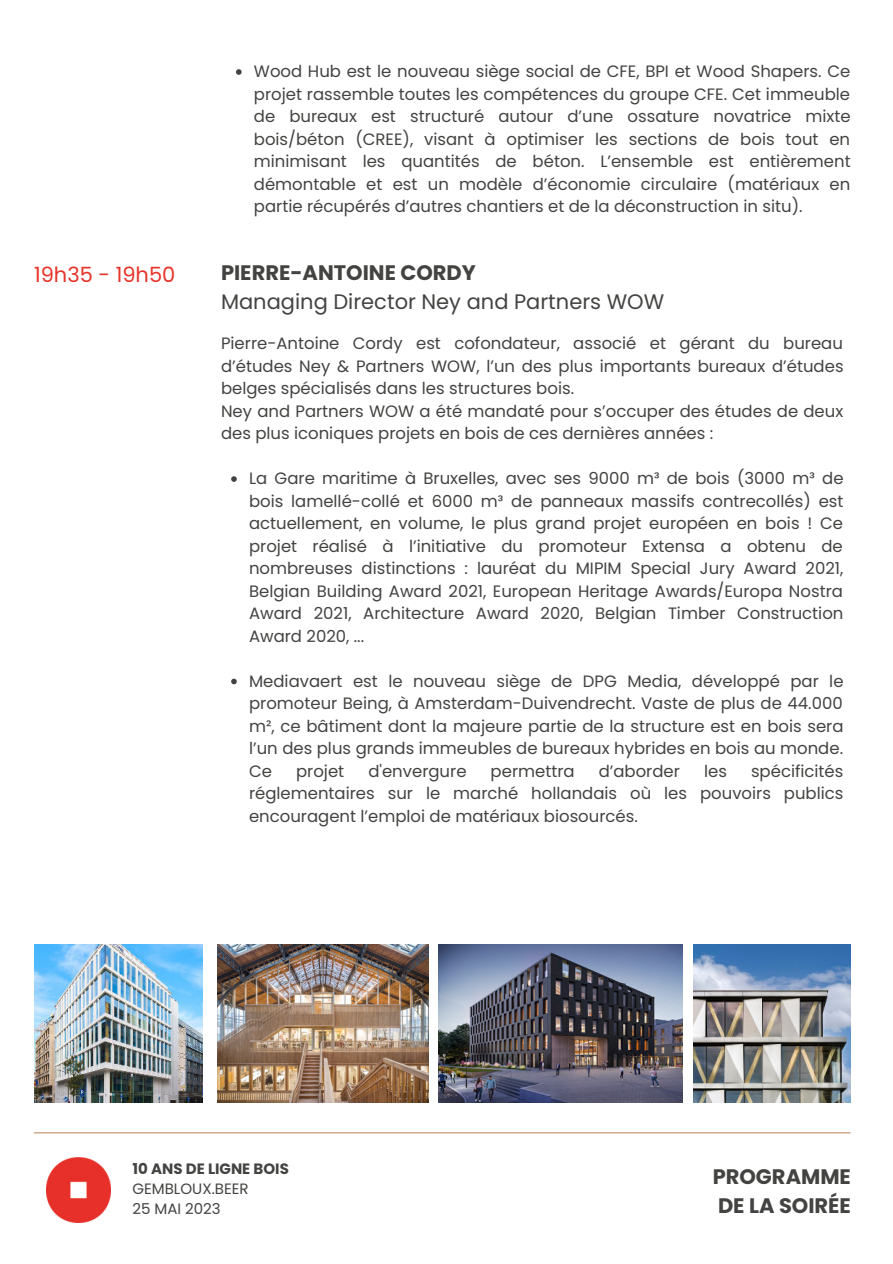
<style>
.page{position:relative;width:893px;height:1264px;background:#fff}
.page>*{position:absolute;margin:0;border:0;box-sizing:border-box;transform-origin:0 0}
.t1{font:700 21px/29.2px "Poppins";color:#434341}
.t2{font:21px "Poppins";color:#434341}
.t3{font:21px "Poppins";color:#e6342a}
.t4{font:16.5px/22.5px "Poppins";color:#434341;text-align:justify}
.t5{font:15px/20.2px "Poppins";color:#434341}
.t6{font:700 15px "Poppins";color:#434341}
</style>
<div class="page">
<hr style="left:34px;top:1132px;width:816px;height:1px;background:#c28d65">
<img style="left:47px;top:1157px;width:64px;height:65px">
<img style="left:34px;top:944px;width:169px;height:158px">
<img style="left:438px;top:944px;width:244px;height:158px">
<img style="left:218px;top:944px;width:210px;height:158px">
<img style="left:693px;top:944px;width:157px;height:158px">
<svg style="left:231px;top:476px;width:6px;height:6px"></svg>
<svg style="left:231px;top:678px;width:6px;height:6px"></svg>
<svg style="left:236px;top:69px;width:5px;height:6px"></svg>
<p class="t4" style="left:254px;top:60px;width:598px">Wood Hub est le nouveau siège social de CFE, BPI et Wood Shapers. Ce projet rassemble toutes les compétences du groupe CFE. Cet immeuble de bureaux est structuré autour d’une ossature novatrice mixte bois/béton (CREE), visant à optimiser les sections de bois tout en minimisant les quantités de béton. L’ensemble est entièrement démontable et est un modèle d’économie circulaire (matériaux en partie récupérés d’autres chantiers et de la déconstruction in situ).</p>
<p class="t3" style="left:34px;top:262px;width:143px">19h35 - 19h50</p>
<p class="t1" style="left:221px;top:258px;width:256px">PIERRE-ANTOINE CORDY</p>
<p class="t2" style="left:221px;top:290px;width:444px">Managing Director Ney and Partners WOW</p>
<p class="t4" style="left:221px;top:332px;width:624px;text-align:left">Pierre-Antoine Cordy est cofondateur, associé et gérant du bureau d’études Ney &amp; Partners WOW, l’un des plus importants bureaux d’études belges spécialisés dans les structures bois.<br>Ney and Partners WOW a été mandaté pour s’occuper des études de deux des plus iconiques projets en bois de ces dernières années :</p>
<p class="t4" style="left:249px;top:467px;width:596px">La Gare maritime à Bruxelles, avec ses 9000 m³ de bois (3000 m³ de bois lamellé-collé et 6000 m³ de panneaux massifs contrecollés) est actuellement, en volume, le plus grand projet européen en bois ! Ce projet réalisé à l’initiative du promoteur Extensa a obtenu de nombreuses distinctions : lauréat du MIPIM Special Jury Award 2021, Belgian Building Award 2021, European Heritage Awards/Europa Nostra Award 2021, Architecture Award 2020, Belgian Timber Construction Award 2020, ...</p>
<p class="t4" style="left:249px;top:669px;width:596px">Mediavaert est le nouveau siège de DPG Media, développé par le promoteur Being, à Amsterdam-Duivendrecht. Vaste de plus de 44.000 m², ce bâtiment dont la majeure partie de la structure est en bois sera l’un des plus grands immeubles de bureaux hybrides en bois au monde.<br>Ce</p>
<p class="t4" style="left:296px;top:759px;width:50px">projet</p>
<p class="t4" style="left:368px;top:759px;width:100px">d'envergure</p>
<p class="t4" style="left:490px;top:759px;width:85px">permettra</p>
<p class="t4" style="left:598px;top:759px;width:83px">d’aborder</p>
<p class="t4" style="left:704px;top:759px;width:24px">les</p>
<p class="t4" style="left:249px;top:759px;width:596px;text-indent:502px">spécificités réglementaires sur le marché hollandais où les pouvoirs publics encouragent l’emploi de matériaux biosourcés.</p>
<p class="t6" style="left:132px;top:1159px;width:158px">10 ANS DE LIGNE BOIS</p>
<p class="t5" style="left:132px;top:1178px;width:117px">GEMBLOUX.BEER<br>25 MAI 2023</p>
<p class="t1" style="left:712px;top:1161px;width:140px">PROGRAMME<br>DE LA SOIRÉE</p>
</div>
